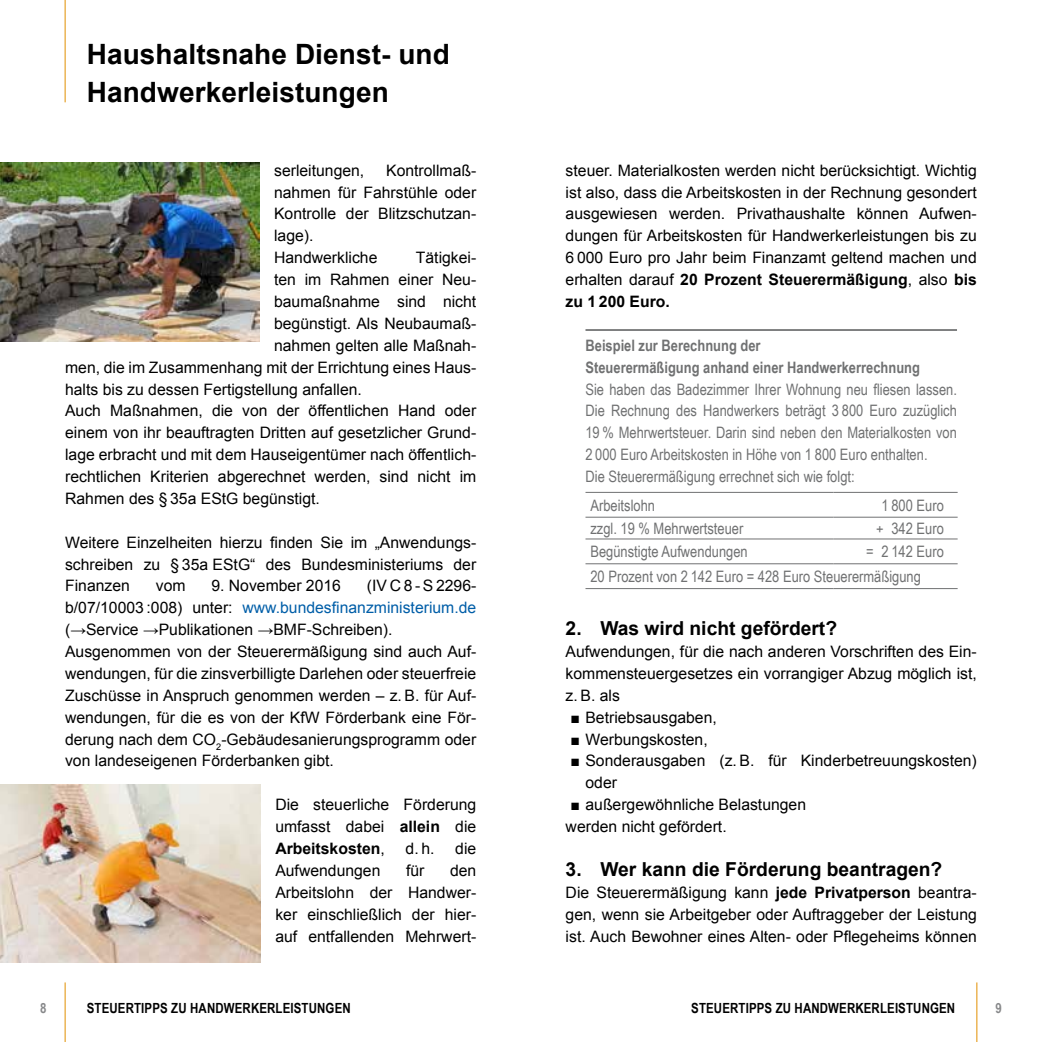
<style>
.page{position:relative;width:1042px;height:1042px;background:#fff}
.page>*{position:absolute;margin:0;border:0;box-sizing:border-box;transform-origin:0 0}
.t1{font:700 28px/38.5px "Arial";letter-spacing:.005em;color:#000}
.t2{font:700 19.25px "Arial";color:#000}
.t3{font:15.75px/21.9px "Arial";color:#000;text-align:justify}
.t4{font:15.75px/21.9px "Arial Narrow";color:#707172}
.t5{font:700 15.75px/21.9px "Arial Narrow";color:#707172}
.t6{font:700 14px "Arial Narrow";letter-spacing:.01em;color:#000}
.t7{font:700 14px "Arial Narrow";color:#87888a}
.s1{color:#005ea8}
.s2{font-family:"Arial Narrow"}
.s3{font-weight:700}
</style>
<div class="page">
<hr style="left:65px;top:982px;width:1px;height:60px;background:#e29000">
<hr style="left:976px;top:982px;width:1px;height:60px;background:#e29000">
<hr style="left:65px;top:0;width:1px;height:102px;background:#e29000">
<hr style="left:585px;top:329px;width:372px;height:2px;background:#707172">
<hr style="left:585px;top:492px;width:248px;height:1px;background:#707172">
<hr style="left:833px;top:492px;width:124px;height:1px;background:#707172">
<hr style="left:585px;top:517px;width:248px;height:1px;background:#707172">
<hr style="left:833px;top:517px;width:124px;height:1px;background:#707172">
<hr style="left:585px;top:538px;width:248px;height:1px;background:#707172">
<hr style="left:833px;top:538px;width:124px;height:1px;background:#707172">
<hr style="left:585px;top:563px;width:248px;height:1px;background:#707172">
<hr style="left:833px;top:563px;width:124px;height:1px;background:#707172">
<hr style="left:585px;top:588px;width:248px;height:1px;background:#707172">
<hr style="left:833px;top:588px;width:124px;height:1px;background:#707172">
<img style="left:0;top:784px;width:260px;height:179px">
<img style="left:0;top:163px;width:259px;height:178px">
<h1 class="t1" style="left:87px;top:36px;width:364px">Haushaltsnahe Dienst- und<br>Handwerkerleistungen</h1>
<p class="t3" style="left:274px;top:159px;width:204px;text-align:left;text-indent:112px">Kontrollmaß&shy;nahmen für Fahrstühle oder<br>Kontrolle der Blitzschutzan&shy;lage).<br>Handwerkliche</p>
<p class="t3" style="left:274px;top:159px;width:92px">serleitungen,</p>
<p class="t3" style="left:416px;top:247px;width:62px">Tätigkei-</p>
<p class="t3" style="left:274px;top:269px;width:204px">ten im Rahmen einer Neu-</p>
<p class="t3" style="left:274px;top:291px;width:204px">baumaßnahme sind nicht</p>
<p class="t3" style="left:274px;top:312px;width:204px">begünstigt. Als Neubaumaß-</p>
<p class="t3" style="left:274px;top:334px;width:204px">nahmen gelten alle Maßnah-</p>
<p class="t3" style="left:65px;top:356px;width:413px">men, die im Zusammenhang mit der Errichtung eines Haus-</p>
<p class="t3" style="left:65px;top:378px;width:298px">halts bis zu dessen Fertigstellung anfallen.</p>
<p class="t3" style="left:65px;top:400px;width:413px">Auch Maßnahmen, die von der öffentlichen Hand oder</p>
<p class="t3" style="left:65px;top:422px;width:413px">einem von ihr beauftragten Dritten auf gesetzlicher Grund-</p>
<p class="t3" style="left:65px;top:444px;width:413px">lage erbracht und mit dem Hauseigentümer nach öffentlich-</p>
<p class="t3" style="left:65px;top:466px;width:413px">rechtlichen Kriterien abgerechnet werden, sind nicht im</p>
<p class="t3" style="left:65px;top:488px;width:256px">Rahmen des § 35a EStG begünstigt.</p>
<p class="t3" style="left:65px;top:531px;width:413px">Weitere Einzelheiten hierzu finden Sie im „Anwendungs&shy;schreiben zu § 35a EStG“ des Bundesministeriums der Finanzen</p>
<p class="t3" style="left:65px;top:575px;width:413px;text-align:left;text-indent:302px">(IV C 8 - S 2296- b/07/10003 :008) unter: <span class="s1">www.bundesfinanzministerium.de </span>(<span class="s2">→</span>Service →Publikationen →BMF-Schreiben).<br>Ausgenommen von der Steuerermäßigung sind auch Auf&shy;wendungen, für die zinsverbilligte Darlehen oder steuerfreie Zuschüsse in Anspruch genommen werden – z. B. für Auf&shy;wendungen, für die es von der KfW Förderbank eine För&shy;derung nach dem CO<sub>2</sub>-Gebäudesanierungsprogramm oder von landeseigenen Förderbanken gibt.</p>
<p class="t3" style="left:275px;top:794px;width:202px">Die steuerliche Förderung umfasst dabei <span class="s3">allein</span> die <span class="s3">Arbeitskosten</span>,</p>
<p class="t3" style="left:156px;top:575px;width:31px">vom</p>
<p class="t3" style="left:211px;top:575px;width:131px">9. November 2016</p>
<p class="t3" style="left:405px;top:837px;width:30px">d. h.</p>
<p class="t3" style="left:455px;top:837px;width:23px">die</p>
<p class="t3" style="left:275px;top:859px;width:107px">Aufwendungen</p>
<p class="t3" style="left:406px;top:859px;width:20px">für</p>
<p class="t3" style="left:275px;top:859px;width:202px;text-indent:175px">den Arbeitslohn der Handwer&shy;ker einschließlich der hier&shy;auf entfallenden Mehrwert-</p>
<p class="t3" style="left:566px;top:159px;width:413px">steuer. Materialkosten werden nicht berücksichtigt. Wichtig ist also, dass die Arbeitskosten in der Rechnung gesondert ausgewiesen werden. Privathaushalte können Aufwen&shy;dungen für Arbeitskosten für Handwerkerleistungen bis zu 6 000 Euro pro Jahr beim Finanzamt geltend machen und erhalten darauf <span class="s3">20 Prozent Steuerermäßigung</span>, also <span class="s3">bis zu 1 200 Euro.</span></p>
<p class="t5" style="left:585px;top:333px;width:336px">Beispiel zur Berechnung der<br>Steuerermäßigung anhand einer Handwerkerrechnung</p>
<p class="t4" style="left:585px;top:377px;width:373px">Sie haben das Badezimmer Ihrer Wohnung neu fliesen lassen.<br>Die Rechnung des Handwerkers beträgt 3 800 Euro zuzüglich 19 % Mehrwertsteuer. Darin sind neben den Materialkosten von 2 000 Euro Arbeitskosten in Höhe von 1 800 Euro enthalten.<br>Die Steuerermäßigung errechnet sich wie folgt:</p>
<p class="t4" style="left:590px;top:493px;width:66px">Arbeitslohn</p>
<p class="t4" style="left:881px;top:493px;width:64px">1 800 Euro</p>
<p class="t4" style="left:590px;top:517px;width:154px">zzgl. 19 % Mehrwertsteuer</p>
<p class="t4" style="left:876px;top:517px;width:69px">+ 342 Euro</p>
<p class="t4" style="left:590px;top:540px;width:159px">Begünstigte Aufwendungen</p>
<p class="t4" style="left:590px;top:538px;width:355px;line-height:24.8px;text-indent:276px">= 2 142 Euro<br>20 Prozent von 2 142 Euro = 428 Euro Steuerermäßigung</p>
<p class="t2" style="left:566px;top:615px;width:273px">2. Was wird nicht gefördert?</p>
<p class="t3" style="left:566px;top:641px;width:413px">Aufwendungen, für die nach anderen Vorschriften des Ein&shy;kommensteuergesetzes ein vorrangiger Abzug möglich ist, z. B. als</p>
<p class="t3" style="left:570px;top:706px;width:148px">■ Betriebsausgaben,</p>
<p class="t3" style="left:570px;top:728px;width:139px">■ Werbungskosten,</p>
<p class="t3" style="left:585px;top:750px;width:393px;text-indent:-15px">■ Sonderausgaben (z. B. für Kinderbetreuungskosten) oder</p>
<p class="t3" style="left:565px;top:794px;width:242px;text-indent:5px">■ außergewöhnliche Belastungen werden nicht gefördert.</p>
<p class="t2" style="left:566px;top:856px;width:378px">3. Wer kann die Förderung beantragen?</p>
<p class="t3" style="left:566px;top:881px;width:413px">Die Steuerermäßigung kann <span class="s3">jede Privatperson</span> beantra&shy;gen, wenn sie Arbeitgeber oder Auftraggeber der Leistung ist. Auch Bewohner eines Alten- oder Pflegeheims können</p>
<p class="t7" style="left:40px;top:997px;width:8px">8</p>
<p class="t6" style="left:87px;top:997px;width:265px">STEUERTIPPS ZU HANDWERKERLEISTUNGEN</p>
<p class="t6" style="left:691px;top:997px;width:265px">STEUERTIPPS ZU HANDWERKERLEISTUNGEN</p>
<p class="t7" style="left:995px;top:997px;width:8px">9</p>
</div>
